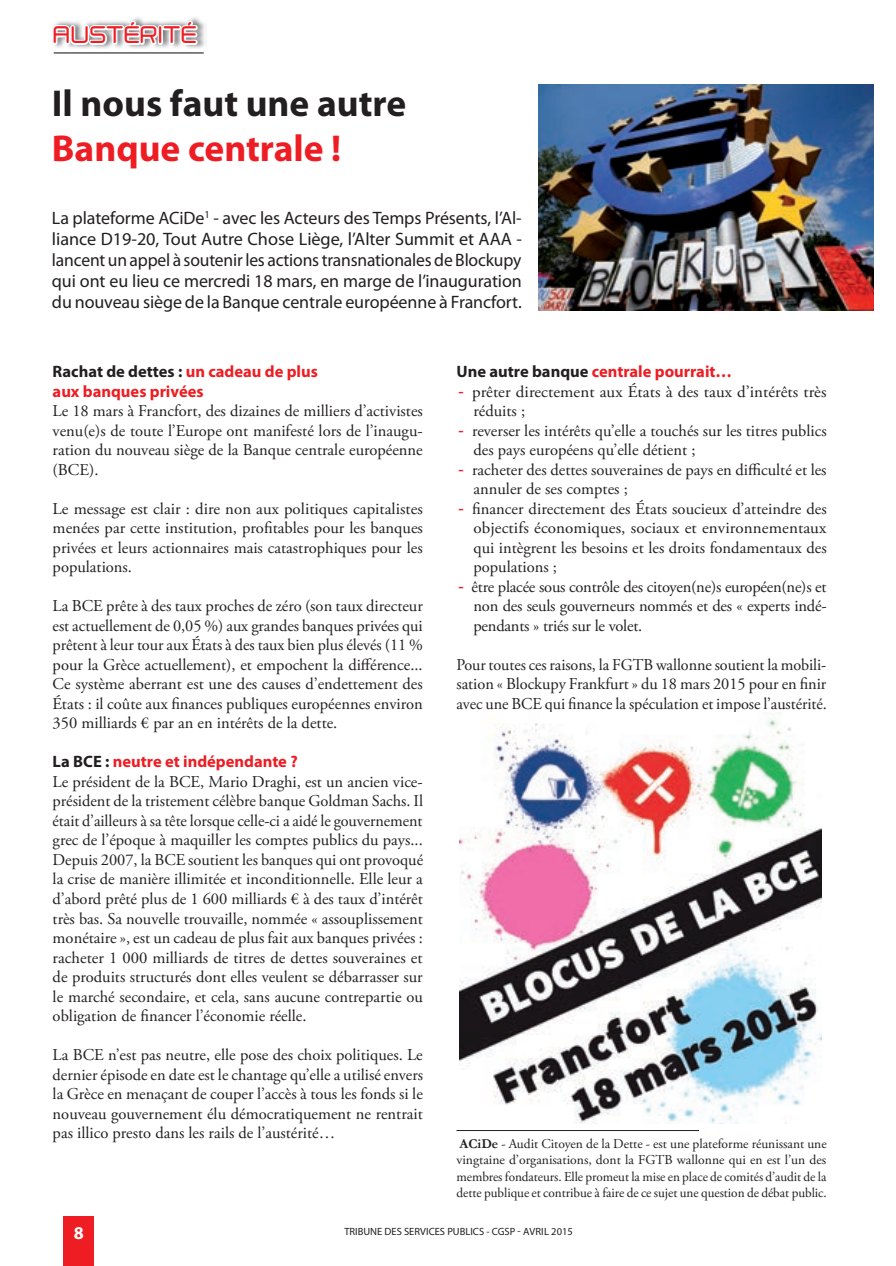
<style>
.page{position:relative;width:896px;height:1266px;background:#fff}
.page>*{position:absolute;margin:0;border:0;box-sizing:border-box;transform-origin:0 0}
.t1{font:700 37.5px "Myriad Pro";color:#231f20}
.t2{font:700 37.5px "Myriad Pro";color:#ee1d23}
.t3{font:500 21px "Neogrey";color:#ee1d23}
.t4{font:18px/21px "Myriad Pro";letter-spacing:-.005em;color:#231f20;text-align:justify}
.t5{font:700 18px "Myriad Pro";color:#fff}
.t6{font:16.5px/19.5px "Adobe Garamond Pro";color:#231f20;text-align:justify}
.t7{font:700 16.5px/19.5px "Myriad Pro";color:#ee1d23}
.t8{font:13.5px/16.5px "Adobe Garamond Pro";letter-spacing:-.005em;color:#231f20;text-align:justify}
.t9{font:10.5px "Myriad Pro";color:#231f20}
.s1{color:#231f20}
.s2{font-family:"Myriad Pro";font-weight:600;color:#ee1d23}
.s3{font-family:"Garamond";font-weight:700}
</style>
<div class="page">
<div style="left:64px;top:1216px;width:30px;height:49px;background:#ee1d23"></div>
<img style="left:57px;top:17px;width:148px;height:32px">
<svg style="left:54px;top:18px;width:145px;height:29px"></svg>
<hr style="left:54px;top:52px;width:150px;height:2px;background:#5a5a5d">
<hr style="left:456px;top:1130px;width:243px;height:1px;background:#231f20">
<img style="left:538px;top:85px;width:335px;height:225px">
<img style="left:459px;top:712px;width:361px;height:411px">
<p class="t3" style="left:54px;top:22px;width:146px">AUSTÉRITÉ</p>
<h1 class="t1" style="left:52px;top:82px;width:356px">Il nous faut une autre</h1>
<h1 class="t2" style="left:52px;top:127px;width:291px">Banque centrale !</h1>
<p class="t4" style="left:52px;top:208px;width:471px">La plateforme ACiDe<sup>1</sup> - avec les Acteurs des Temps Présents, l’Al&shy;liance D19-20, Tout Autre Chose Liège, l’Alter Summit et AAA - lancent un appel à soutenir les actions transnationales de Blockupy qui ont eu lieu ce mercredi 18 mars, en marge de l’inauguration du nouveau siège de la Banque centrale européenne à Francfort.</p>
<p class="t7" style="left:53px;top:362px;width:267px"><span class="s1">Rachat de dettes :</span> un cadeau de plus aux banques privées</p>
<p class="t6" style="left:53px;top:402px;width:371px">Le 18 mars à Francfort, des dizaines de milliers d’activistes venu(e)s de toute l’Europe ont manifesté lors de l’inaugu&shy;ration du nouveau siège de la Banque centrale européenne (BCE).</p>
<p class="t6" style="left:53px;top:499px;width:372px">Le message est clair : dire non aux politiques capitalistes menées par cette institution, profitables pour les banques privées et leurs actionnaires mais catastrophiques pour les populations.</p>
<p class="t6" style="left:53px;top:597px;width:372px">La BCE prête à des taux proches de zéro (son taux directeur est actuellement de 0,05 %) aux grandes banques privées qui prêtent à leur tour aux États à des taux bien plus élevés (11 % pour la Grèce actuellement), et empochent la différence...<br>Ce système aberrant est une des causes d’endettement des États : il coûte aux finances publiques européennes environ 350 milliards € par an en intérêts de la dette.</p>
<p class="t7" style="left:53px;top:752px;width:246px"><span class="s1">La BCE :</span> neutre et indépendante ?</p>
<p class="t6" style="left:53px;top:772px;width:372px">Le président de la BCE, Mario Draghi, est un ancien vice&shy;président de la tristement célèbre banque Goldman Sachs. Il était d’ailleurs à sa tête lorsque celle-ci a aidé le gouvernement grec de l’époque à maquiller les comptes publics du pays...<br>Depuis 2007, la BCE soutient les banques qui ont provoqué la crise de manière illimitée et inconditionnelle. Elle leur a d’abord prêté plus de 1 600 milliards € à des taux d’intérêt très bas. Sa nouvelle trouvaille, nommée « assouplissement monétaire », est un cadeau de plus fait aux banques privées : racheter 1 000 milliards de titres de dettes souveraines et de produits structurés dont elles veulent se débarrasser sur le marché secondaire, et cela, sans aucune contrepartie ou obligation de financer l’économie réelle.</p>
<p class="t6" style="left:53px;top:1045px;width:372px">La BCE n’est pas neutre, elle pose des choix politiques. Le dernier épisode en date est le chantage qu’elle a utilisé envers la Grèce en menaçant de couper l’accès à tous les fonds si le nouveau gouvernement élu démocratiquement ne rentrait pas illico presto dans les rails de l’austérité…</p>
<p class="t7" style="left:456px;top:362px;width:277px"><span class="s1">Une autre banque</span> centrale pourrait…</p>
<p class="t6" style="left:473px;top:382px;width:354px;text-indent:-15px"><span class="s2">-</span> prêter directement aux États à des taux d’intérêts très réduits ;</p>
<p class="t6" style="left:473px;top:421px;width:354px;text-indent:-15px"><span class="s2">-</span> reverser les intérêts qu’elle a touchés sur les titres publics des pays européens qu’elle détient ;</p>
<p class="t6" style="left:473px;top:460px;width:354px;text-indent:-15px"><span class="s2">-</span> racheter des dettes souveraines de pays en difficulté et les annuler de ses comptes ;</p>
<p class="t6" style="left:473px;top:499px;width:355px;text-indent:-15px"><span class="s2">-</span> financer directement des États soucieux d’atteindre des objectifs économiques, sociaux et environnementaux qui intègrent les besoins et les droits fondamentaux des populations ;</p>
<p class="t6" style="left:473px;top:577px;width:354px;text-indent:-15px"><span class="s2">-</span> être placée sous contrôle des citoyen(ne)s européen(ne)s et non des seuls gouverneurs nommés et des « experts indé&shy;pendants » triés sur le volet.</p>
<p class="t6" style="left:456px;top:655px;width:372px">Pour toutes ces raisons, la FGTB wallonne soutient la mobili&shy;sation « Blockupy Frankfurt » du 18 mars 2015 pour en finir avec une BCE qui finance la spéculation et impose l’austérité.</p>
<p class="t8" style="left:456px;top:1135px;width:372px"><span class="s3">ACiDe</span> - Audit Citoyen de la Dette - est une plateforme réunissant une vingtaine d’organisations, dont la FGTB wallonne qui en est l’un des membres fondateurs. Elle promeut la mise en place de comités d’audit de la dette publique et contribue à faire de ce sujet une question de débat public.</p>
<p class="t5" style="left:74px;top:1222px;width:11px">8</p>
<p class="t9" style="left:344px;top:1225px;width:230px">TRIBUNE DES SERVICES PUBLICS - CGSP AVRIL 2015</p>
</div>
